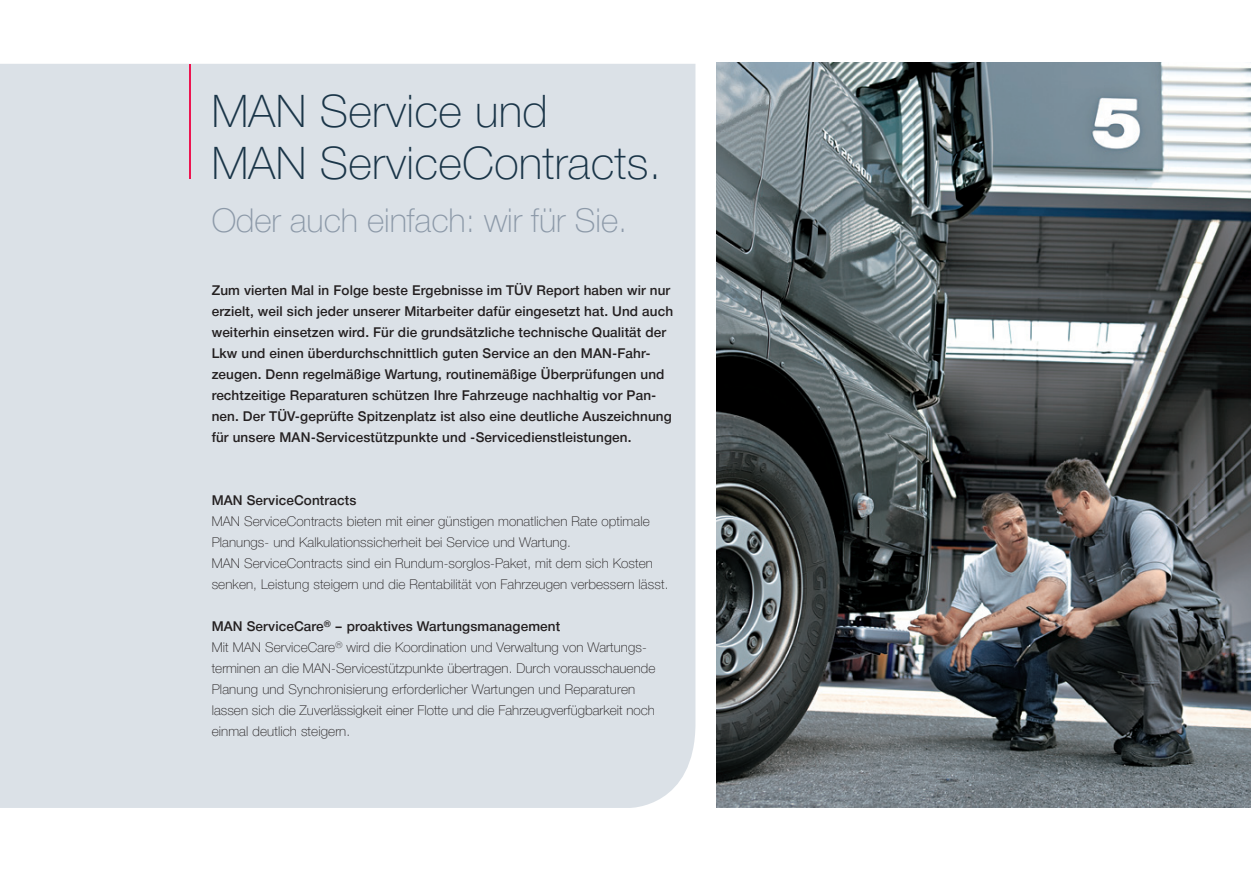
<style>
.page{position:relative;width:1251px;height:893px;background:#fff}
.page>*{position:absolute;margin:0;border:0;box-sizing:border-box;transform-origin:0 0}
.t1{font:100 45px/52.5px "Man Global";letter-spacing:.01em;color:#1a3548}
.t2{font:100 33px "Man Global";color:#8c99a8}
.t3{font:100 13.5px/21px "Man Global";letter-spacing:.01em;color:#231f20}
.t4{font:500 13.5px/21px "Man Global";letter-spacing:.01em;color:#231f20}
.s1{font-weight:500}
</style>
<div class="page">
<img style="left:716px;top:63px;width:534px;height:745px">
<div style="left:0;top:64px;width:695px;height:744px;background:#dbe1e7"></div>
<hr style="left:189px;top:64px;width:2px;height:115px;background:#ed1450">
<h1 class="t1" style="left:212px;top:85px;width:451px">MAN Service und<br>MAN ServiceContracts.</h1>
<h2 class="t2" style="left:212px;top:201px;width:417px">Oder auch einfach: wir für Sie.</h2>
<p class="t4" style="left:212px;top:280px;width:463px">Zum vierten Mal in Folge beste Ergebnisse im TÜV Report haben wir nur erzielt, weil sich jeder unserer Mitarbeiter dafür eingesetzt hat. Und auch weiterhin einsetzen wird. Für die grundsätzliche technische Qualität der Lkw und einen überdurchschnittlich guten Service an den MAN-Fahr&shy;zeugen. Denn regelmäßige Wartung, routinemäßige Überprüfungen und rechtzeitige Reparaturen schützen Ihre Fahrzeuge nachhaltig vor Pan&shy;nen. Der TÜV-geprüfte Spitzenplatz ist also eine deutliche Auszeichnung für unsere MAN-Servicestützpunkte und -Servicedienstleistungen.</p>
<p class="t4" style="left:212px;top:490px;width:146px">MAN ServiceContracts</p>
<p class="t3" style="left:212px;top:511px;width:458px">MAN ServiceContracts bieten mit einer günstigen monatlichen Rate optimale Planungs- und Kalkulationssicherheit bei Service und Wartung.<br>MAN ServiceContracts sind ein Rundum-sorglos-Paket, mit dem sich Kosten senken, Leistung steigern und die Rentabilität von Fahrzeugen verbessern lässt.</p>
<p class="t3" style="left:212px;top:616px;width:445px"><span class="s1">MAN ServiceCare</span><sup>®</sup> <span class="s1">– proaktives Wartungsmanagement<br></span>Mit MAN ServiceCare<sup>®</sup> wird die Koordination und Verwaltung von Wartungs&shy;terminen an die MAN-Servicestützpunkte übertragen. Durch vorausschauende Planung und Synchronisierung erforderlicher Wartungen und Reparaturen lassen sich die Zuverlässigkeit einer Flotte und die Fahrzeugverfügbarkeit noch einmal deutlich steigern.</p>
</div>
